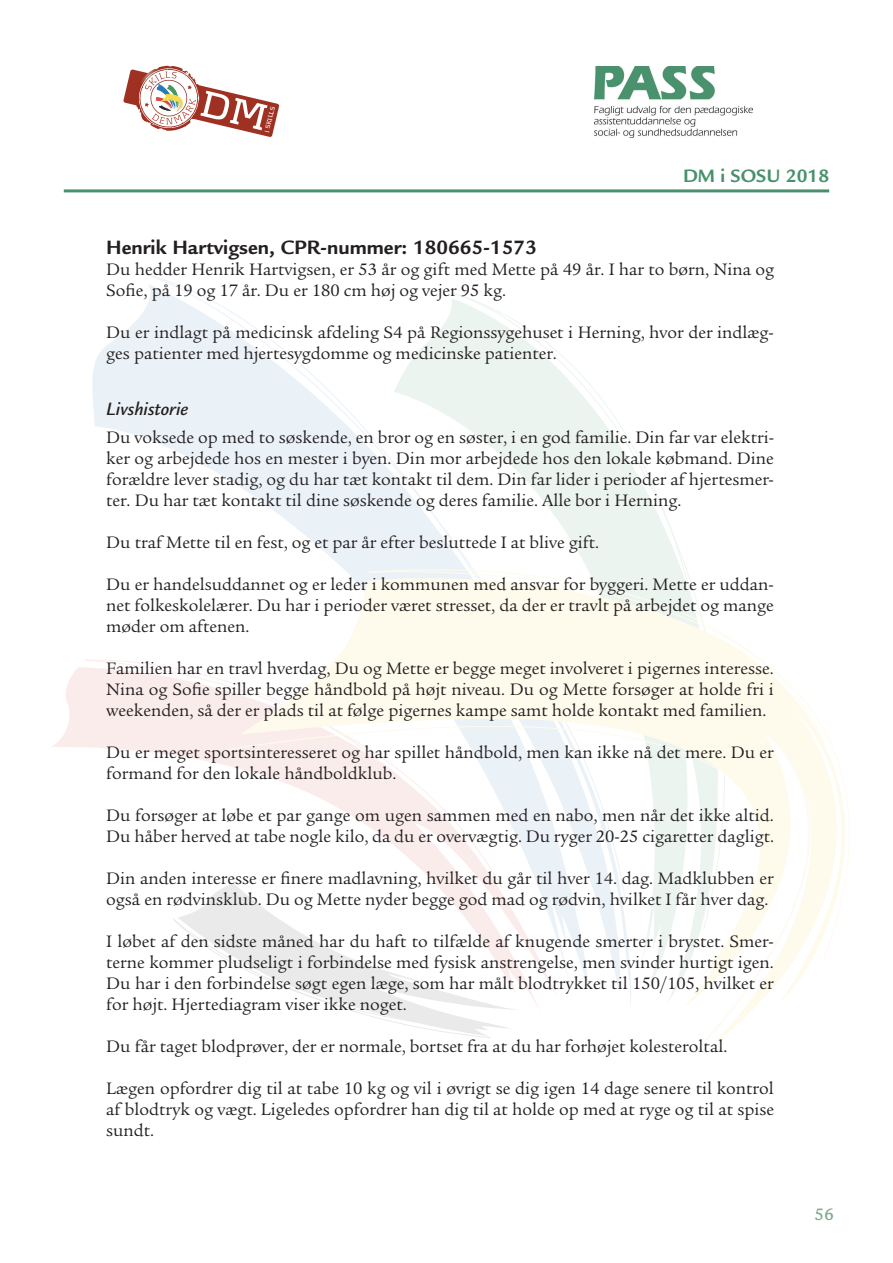
<style>
.page{position:relative;width:893px;height:1263px;background:#fff}
.page>*{position:absolute;margin:0;border:0;box-sizing:border-box;transform-origin:0 0}
.t1{font:700 21px "Legacy Sans Std";color:#231f20}
.t2{font:italic 500 19.5px "Legacy Sans Std";color:#231f20}
.t3{font:700 19.5px "Legacy Sans Std";color:#48916c}
.t4{font:18px/21px "Legacy Serif Std";color:#231f20}
.t5{font:500 18px "Legacy Sans Std";color:#7caa8e}
.t6{font:700 6.45px "Kontrapunkt";color:#fff}
</style>
<div class="page">
<hr style="left:64px;top:189px;width:765px;height:3px;background:#48916c">
<img style="left:594px;top:66px;width:159px;height:72px">
<svg style="left:52px;top:667px;width:33px;height:80px;fill:#fbecec"></svg>
<svg style="left:87px;top:284px;width:87px;height:636px"></svg>
<svg style="left:149px;top:275px;width:304px;height:628px"></svg>
<svg style="left:394px;top:299px;width:58px;height:236px"></svg>
<svg style="left:452px;top:293px;width:222px;height:242px"></svg>
<svg style="left:369px;top:536px;width:320px;height:40px"></svg>
<svg style="left:229px;top:670px;width:11px;height:152px"></svg>
<svg style="left:177px;top:883px;width:63px;height:36px;fill:#ebeaea"></svg>
<svg style="left:174px;top:919px;width:66px;height:48px"></svg>
<svg style="left:240px;top:576px;width:583px;height:462px"></svg>
<svg style="left:693px;top:728px;width:156px;height:326px"></svg>
<svg style="left:123px;top:67px;width:156px;height:70px"></svg>
<p class="t6" style="left:263px;top:131px;width:28px;rotate:-76deg">i SKILLS</p>
<p class="t3" style="left:683px;top:164px;width:148px">DM i SOSU 2018</p>
<p class="t1" style="left:106px;top:235px;width:432px">Henrik Hartvigsen, CPR-nummer: 180665-1573</p>
<p class="t4" style="left:106px;top:259px;width:669px">Du hedder Henrik Hartvigsen, er 53 år og gift med Mette på 49 år. I har to børn, Nina og<br>Sofie, på 19 og 17 år. Du er 180 cm høj og vejer 95 kg.</p>
<p class="t4" style="left:106px;top:322px;width:669px">Du er indlagt på medicinsk afdeling S4 på Regionssygehuset i Herning, hvor der indlæg&shy;ges patienter med hjertesygdomme og medicinske patienter.</p>
<p class="t2" style="left:106px;top:398px;width:84px">Livshistorie</p>
<p class="t4" style="left:106px;top:427px;width:669px;text-align:justify">Du voksede op med to søskende, en bror og en søster, i en god familie. Din far var elektri&shy;ker og arbejdede hos en mester i byen. Din mor arbejdede hos den lokale købmand. Dine forældre lever stadig, og du har tæt kontakt til dem. Din far lider i perioder af hjertesmer&shy;ter. Du har tæt kontakt til dine søskende og deres familie. Alle bor i Herning.</p>
<p class="t4" style="left:106px;top:532px;width:494px">Du traf Mette til en fest, og et par år efter besluttede I at blive gift.</p>
<p class="t4" style="left:106px;top:574px;width:669px;text-align:justify">Du er handelsuddannet og er leder i kommunen med ansvar for byggeri. Mette er uddan&shy;net folkeskolelærer. Du har i perioder været stresset, da der er travlt på arbejdet og mange møder om aftenen.</p>
<p class="t4" style="left:106px;top:658px;width:669px;text-align:justify">Familien har en travl hverdag, Du og Mette er begge meget involveret i pigernes interesse.<br>Nina og Sofie spiller begge håndbold på højt niveau. Du og Mette forsøger at holde fri i weekenden, så der er plads til at følge pigernes kampe samt holde kontakt med familien.</p>
<p class="t4" style="left:106px;top:742px;width:669px">Du er meget sportsinteresseret og har spillet håndbold, men kan ikke nå det mere. Du er formand for den lokale håndboldklub.</p>
<p class="t4" style="left:106px;top:805px;width:669px">Du forsøger at løbe et par gange om ugen sammen med en nabo, men når det ikke altid.<br>Du håber herved at tabe nogle kilo, da du er overvægtig. Du ryger 20-25 cigaretter dagligt.</p>
<p class="t4" style="left:106px;top:868px;width:669px">Din anden interesse er finere madlavning, hvilket du går til hver 14. dag. Madklubben er også en rødvinsklub. Du og Mette nyder begge god mad og rødvin, hvilket I får hver dag.</p>
<p class="t4" style="left:106px;top:931px;width:669px;text-align:justify">I løbet af den sidste måned har du haft to tilfælde af knugende smerter i brystet. Smer&shy;terne kommer pludseligt i forbindelse med fysisk anstrengelse, men svinder hurtigt igen.<br>Du har i den forbindelse søgt egen læge, som har målt blodtrykket til 150/105, hvilket er for højt. Hjertediagram viser ikke noget.</p>
<p class="t4" style="left:106px;top:1036px;width:623px">Du får taget blodprøver, der er normale, bortset fra at du har forhøjet kolesteroltal.</p>
<p class="t4" style="left:106px;top:1078px;width:669px;text-align:justify">Lægen opfordrer dig til at tabe 10 kg og vil i øvrigt se dig igen 14 dage senere til kontrol af blodtryk og vægt. Ligeledes opfordrer han dig til at holde op med at ryge og til at spise sundt.</p>
<p class="t5" style="left:814px;top:1204px;width:21px">56</p>
</div>
